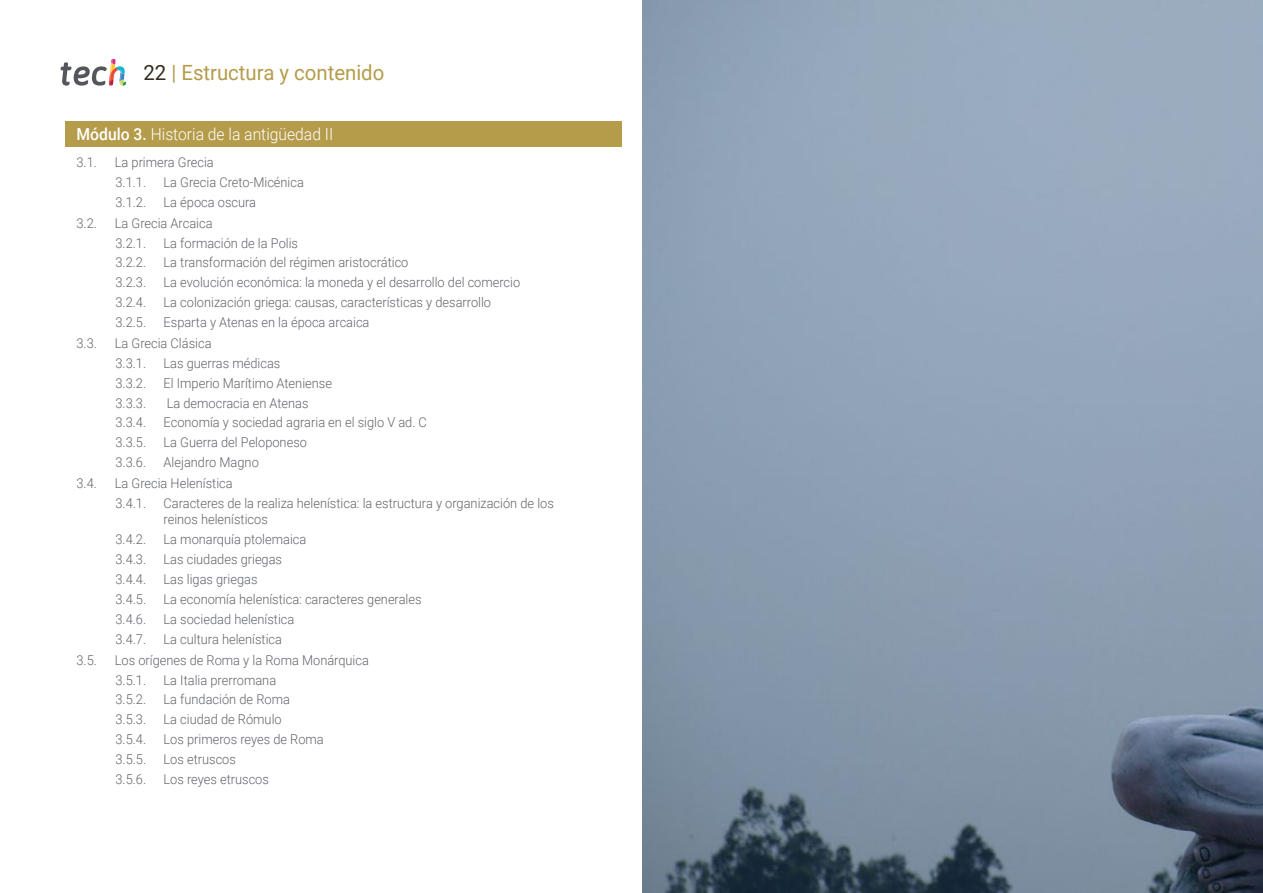
<style>
.page{position:relative;width:1263px;height:893px;background:#fff}
.page>*{position:absolute;margin:0;border:0;box-sizing:border-box;transform-origin:0 0}
.t1{font:21px "Roboto";color:#b49c4b}
.t2{font:300 16.5px "Roboto";color:#fff;scale:.95 1}
.t3{font:300 13.5px/20px "Roboto";color:#61646a;scale:.95 1}
.s1{color:#312e20}
.s2{font-weight:500}
</style>
<div class="page">
<svg style="left:61px;top:59px;width:65px;height:27px"></svg>
<div style="left:65px;top:121px;width:557px;height:25px;background:#b49c4b"></div>
<img style="left:642px;top:0;width:621px;height:893px">
<h1 class="t1" style="left:144px;top:57px;width:242px"><span class="s1">22</span> | Estructura y contenido</h1>
<p class="t2" style="left:77px;top:123px;width:272px"><span class="s2">Módulo 3.</span> Historia de la antigüedad II</p>
<p class="t3" style="left:77px;top:152px;width:23px">3.1.</p>
<p class="t3" style="left:115px;top:152px;width:106px">La primera Grecia<br>3.1.1.</p>
<p class="t3" style="left:164px;top:172px;width:149px">La Grecia Creto-Micénica</p>
<p class="t3" style="left:116px;top:192px;width:34px">3.1.2.</p>
<p class="t3" style="left:164px;top:192px;width:99px">La época oscura</p>
<p class="t3" style="left:77px;top:212px;width:23px">3.2.</p>
<p class="t3" style="left:115px;top:212px;width:104px">La Grecia Arcaica<br>3.2.1.</p>
<p class="t3" style="left:164px;top:232px;width:143px">La formación de la Polis</p>
<p class="t3" style="left:116px;top:252px;width:34px">3.2.2.</p>
<p class="t3" style="left:164px;top:252px;width:259px">La transformación del régimen aristocrático</p>
<p class="t3" style="left:116px;top:272px;width:34px">3.2.3.</p>
<p class="t3" style="left:164px;top:272px;width:377px">La evolución económica: la moneda y el desarrollo del comercio</p>
<p class="t3" style="left:116px;top:292px;width:34px">3.2.4.</p>
<p class="t3" style="left:164px;top:292px;width:346px">La colonización griega: causas, características y desarrollo</p>
<p class="t3" style="left:116px;top:312px;width:34px">3.2.5.</p>
<p class="t3" style="left:164px;top:312px;width:218px">Esparta y Atenas en la época arcaica</p>
<p class="t3" style="left:77px;top:333px;width:23px">3.3.</p>
<p class="t3" style="left:115px;top:333px;width:103px">La Grecia Clásica<br>3.3.1.</p>
<p class="t3" style="left:164px;top:352px;width:124px">Las guerras médicas</p>
<p class="t3" style="left:116px;top:372px;width:34px">3.3.2.</p>
<p class="t3" style="left:164px;top:372px;width:179px">El Imperio Marítimo Ateniense</p>
<p class="t3" style="left:116px;top:392px;width:34px">3.3.3.</p>
<p class="t3" style="left:167px;top:392px;width:151px">La democracia en Atenas</p>
<p class="t3" style="left:116px;top:412px;width:34px">3.3.4.</p>
<p class="t3" style="left:164px;top:412px;width:279px">Economía y sociedad agraria en el siglo V ad. C</p>
<p class="t3" style="left:116px;top:432px;width:34px">3.3.5.</p>
<p class="t3" style="left:164px;top:432px;width:152px">La Guerra del Peloponeso</p>
<p class="t3" style="left:116px;top:452px;width:34px">3.3.6.</p>
<p class="t3" style="left:164px;top:452px;width:102px">Alejandro Magno</p>
<p class="t3" style="left:77px;top:473px;width:23px">3.4.</p>
<p class="t3" style="left:115px;top:473px;width:126px">La Grecia Helenística<br>3.4.1.</p>
<p class="t3" style="left:164px;top:494px;width:412px;line-height:16.5px">Caracteres de la realiza helenística: la estructura y organización de los reinos helenísticos</p>
<p class="t3" style="left:116px;top:529px;width:34px">3.4.2.</p>
<p class="t3" style="left:164px;top:529px;width:152px">La monarquía ptolemaica</p>
<p class="t3" style="left:116px;top:549px;width:34px">3.4.3.</p>
<p class="t3" style="left:164px;top:549px;width:126px">Las ciudades griegas</p>
<p class="t3" style="left:116px;top:569px;width:34px">3.4.4.</p>
<p class="t3" style="left:164px;top:569px;width:100px">Las ligas griegas</p>
<p class="t3" style="left:116px;top:589px;width:34px">3.4.5.</p>
<p class="t3" style="left:164px;top:589px;width:273px">La economía helenística: caracteres generales</p>
<p class="t3" style="left:116px;top:609px;width:34px">3.4.6.</p>
<p class="t3" style="left:164px;top:609px;width:139px">La sociedad helenística</p>
<p class="t3" style="left:116px;top:629px;width:34px">3.4.7.</p>
<p class="t3" style="left:164px;top:629px;width:126px">La cultura helenística</p>
<p class="t3" style="left:77px;top:649px;width:23px">3.5.</p>
<p class="t3" style="left:115px;top:649px;width:269px">Los orígenes de Roma y la Roma Monárquica<br>3.5.1.</p>
<p class="t3" style="left:164px;top:669px;width:120px">La Italia prerromana</p>
<p class="t3" style="left:116px;top:689px;width:34px">3.5.2.</p>
<p class="t3" style="left:164px;top:689px;width:134px">La fundación de Roma</p>
<p class="t3" style="left:116px;top:709px;width:34px">3.5.3.</p>
<p class="t3" style="left:164px;top:709px;width:126px">La ciudad de Rómulo</p>
<p class="t3" style="left:116px;top:729px;width:34px">3.5.4.</p>
<p class="t3" style="left:164px;top:729px;width:170px">Los primeros reyes de Roma</p>
<p class="t3" style="left:116px;top:749px;width:34px">3.5.5.</p>
<p class="t3" style="left:164px;top:749px;width:78px">Los etruscos</p>
<p class="t3" style="left:116px;top:769px;width:34px">3.5.6.</p>
<p class="t3" style="left:164px;top:769px;width:112px">Los reyes etruscos</p>
</div>
